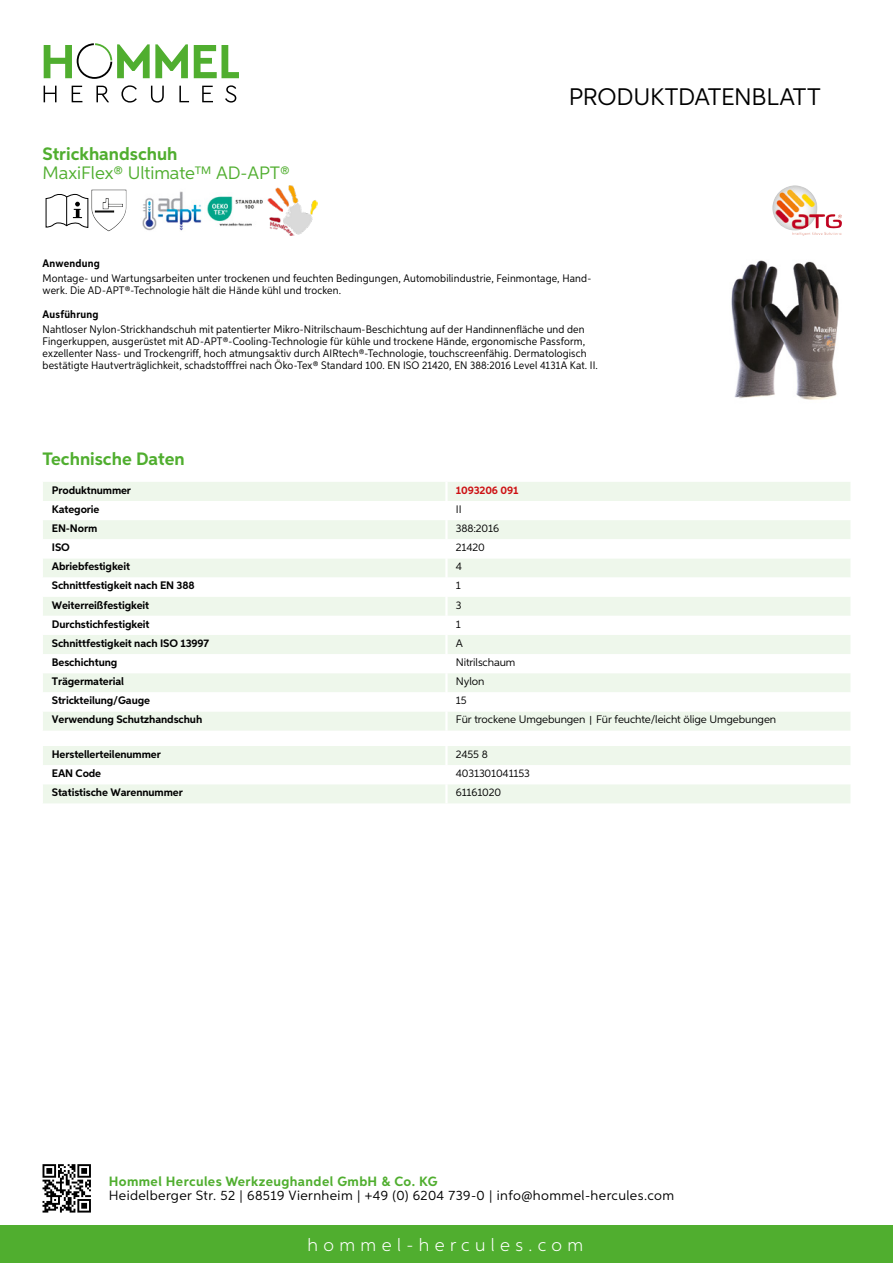
<style>
.page{position:relative;width:893px;height:1263px;background:#fff}
.page>*{position:absolute;margin:0;border:0;box-sizing:border-box;transform-origin:0 0}
.t1{font:24px "Aspira";letter-spacing:-.01em;color:#000}
.t2{font:700 18px "Aspira";color:#50ae2f}
.t3{font:18px "Aspira";color:#50ae2f}
.t4{font:300 18px "Aspira";letter-spacing:.3em;color:#fff}
.t5{font:13.5px "Aspira";letter-spacing:.03em;color:#000}
.t6{font:700 13.5px "Aspira";letter-spacing:.03em;color:#50ae2f}
.t7{font:10.95px/12px "Aspira Nar";letter-spacing:.015em;color:#000}
.t8{font:700 10.95px "Aspira";letter-spacing:-.01em;color:#000}
.t9{font:10.95px "Aspira";letter-spacing:-.01em;color:#000}
.t10{font:700 10.95px "Aspira Nar";letter-spacing:.02em;color:#000}
.t11{font:700 10.95px "Aspira";letter-spacing:-.01em;color:#cd1013}
.s1{font-family:"Wuerth Global";font-size:10.5px}
</style>
<div class="page">
<div style="left:0;top:1226px;width:893px;height:37px;background:#50ae2f"></div>
<svg style="left:43px;top:1164px;width:48px;height:48px"></svg>
<svg style="left:194px;top:45px;width:45px;height:33px"></svg>
<svg style="left:44px;top:43px;width:144px;height:36px"></svg>
<svg style="left:44px;top:86px;width:13px;height:16px"></svg>
<svg style="left:72px;top:86px;width:10px;height:16px"></svg>
<svg style="left:96px;top:86px;width:13px;height:16px"></svg>
<svg style="left:121px;top:85px;width:16px;height:18px"></svg>
<svg style="left:151px;top:86px;width:13px;height:17px"></svg>
<svg style="left:179px;top:86px;width:10px;height:16px"></svg>
<svg style="left:202px;top:86px;width:11px;height:16px"></svg>
<svg style="left:225px;top:85px;width:11px;height:18px"></svg>
<div style="left:43px;top:482px;width:807px;height:249px;background:#eef7eb"></div>
<svg style="left:43px;top:501px;width:807px;height:210px"></svg>
<hr style="left:445px;top:482px;width:3px;height:19px;background:#fff">
<hr style="left:445px;top:501px;width:3px;height:19px;background:#fff">
<hr style="left:445px;top:520px;width:3px;height:19px;background:#fff">
<hr style="left:445px;top:539px;width:3px;height:19px;background:#fff">
<hr style="left:445px;top:558px;width:3px;height:19px;background:#fff">
<hr style="left:445px;top:577px;width:3px;height:20px;background:#fff">
<hr style="left:445px;top:597px;width:3px;height:19px;background:#fff">
<hr style="left:445px;top:616px;width:3px;height:19px;background:#fff">
<hr style="left:445px;top:635px;width:3px;height:19px;background:#fff">
<hr style="left:445px;top:654px;width:3px;height:19px;background:#fff">
<hr style="left:445px;top:673px;width:3px;height:19px;background:#fff">
<hr style="left:445px;top:692px;width:3px;height:19px;background:#fff">
<hr style="left:445px;top:711px;width:3px;height:20px;background:#fff">
<svg style="left:43px;top:746px;width:807px;height:57px"></svg>
<hr style="left:445px;top:784px;width:3px;height:19px;background:#fff">
<svg style="left:46px;top:193px;width:42px;height:35px"></svg>
<img style="left:91px;top:189px;width:8px;height:35px">
<img style="left:142px;top:191px;width:60px;height:40px">
<img style="left:207px;top:196px;width:56px;height:30px">
<img style="left:268px;top:185px;width:50px;height:50px">
<img style="left:731px;top:260px;width:108px;height:140px">
<img style="left:772px;top:185px;width:70px;height:50px">
<h2 class="t2" style="left:43px;top:142px;width:137px">Strickhandschuh</h2>
<h2 class="t3" style="left:43px;top:162px;width:249px">MaxiFlex® U ltimate™ AD -APT®</h2>
<h1 class="t1" style="left:569px;top:82px;width:253px">Produktdatenblatt</h1>
<p class="t10" style="left:43px;top:257px;width:59px">Anwendung</p>
<p class="t7" style="left:43px;top:273px;width:550px">Montage- und Wartungsarbeiten unter trockenen und feuchten Bedingungen, Automobilindustrie, Feinmontage, Hand&shy;werk. Die AD-APT®-Technologie hält die Hände kühl und trocken.</p>
<p class="t10" style="left:43px;top:307px;width:58px">Ausführung</p>
<p class="t7" style="left:43px;top:323px;width:557px">Nahtloser Nylon-Strickhandschuh mit patentierter Mikro-Nitrilschaum-Beschichtung auf der Handinnenfläche und den Fingerkuppen, ausgerüstet mit AD-APT®-Cooling-Technologie für kühle und trockene Hände, ergonomische Passform, exzellenter Nass- und Trockengriff, hoch atmungsaktiv durch AIRtech®-Technologie, touchscreenfähig. Dermatologisch bestätigte Hautverträglichkeit, schadstofffrei nach Öko-Tex® Standard 100. EN ISO 21420, EN 388:2016 Level 4131A Kat. II.</p>
<h2 class="t2" style="left:43px;top:448px;width:144px">Technische Daten</h2>
<p class="t8" style="left:52px;top:483px;width:81px">Produktnummer</p>
<p class="t11" style="left:456px;top:483px;width:64px">1093206 091</p>
<p class="t8" style="left:52px;top:502px;width:49px">Kategorie</p>
<p class="t9" style="left:456px;top:502px;width:7px">II</p>
<p class="t8" style="left:52px;top:521px;width:47px">EN-Norm</p>
<p class="t9" style="left:456px;top:522px;width:45px">388:2016</p>
<p class="t8" style="left:52px;top:541px;width:19px">ISO</p>
<p class="t9" style="left:456px;top:541px;width:30px">21420</p>
<p class="t8" style="left:52px;top:560px;width:80px">Abriebfestigkeit</p>
<p class="t9" style="left:456px;top:560px;width:8px">4</p>
<p class="t8" style="left:52px;top:579px;width:144px">Schnittfestigkeit nach EN 388</p>
<p class="t9" style="left:456px;top:579px;width:7px">1</p>
<p class="t8" style="left:52px;top:598px;width:99px">Weiterreißfestigkeit</p>
<p class="t9" style="left:456px;top:598px;width:7px">3</p>
<p class="t8" style="left:52px;top:617px;width:99px">Durchstichfestigkeit</p>
<p class="t9" style="left:456px;top:617px;width:7px">1</p>
<p class="t8" style="left:52px;top:636px;width:159px">Schnittfestigkeit nach ISO 13997</p>
<p class="t9" style="left:456px;top:636px;width:8px">A</p>
<p class="t8" style="left:52px;top:655px;width:67px">Beschichtung</p>
<p class="t9" style="left:456px;top:655px;width:61px">N itrilschaum</p>
<p class="t8" style="left:52px;top:675px;width:74px">Trägermaterial</p>
<p class="t9" style="left:456px;top:675px;width:30px">Nylon</p>
<p class="t8" style="left:52px;top:694px;width:100px">Strickteilung/Gauge</p>
<p class="t9" style="left:456px;top:694px;width:12px">15</p>
<p class="t8" style="left:52px;top:713px;width:152px">Verwendung Schutzhandschuh</p>
<p class="t9" style="left:456px;top:713px;width:322px">Für trockene U mgebungen <span class="s1">|</span> Für feuchte/leicht ölige U mgebungen</p>
<p class="t8" style="left:52px;top:747px;width:111px">Herstellerteilenummer</p>
<p class="t9" style="left:456px;top:747px;width:34px">2455 8</p>
<p class="t8" style="left:52px;top:766px;width:51px">EAN Code</p>
<p class="t9" style="left:456px;top:767px;width:76px">4031301041153</p>
<p class="t8" style="left:52px;top:786px;width:132px">Statistische Warennummer</p>
<p class="t9" style="left:456px;top:786px;width:47px">61161020</p>
<p class="t6" style="left:109px;top:1172px;width:330px">Hommel Hercules Werkzeughandel GmbH &amp; Co. KG</p>
<p class="t5" style="left:109px;top:1187px;width:567px">Heidelberger Str. 52 | 68519 Viernheim | +49 (0) 6204 739-0 | info@hommel-hercules.com</p>
<h2 class="t4" style="left:307px;top:1234px;width:277px">hommel-hercules.com</h2>
</div>
